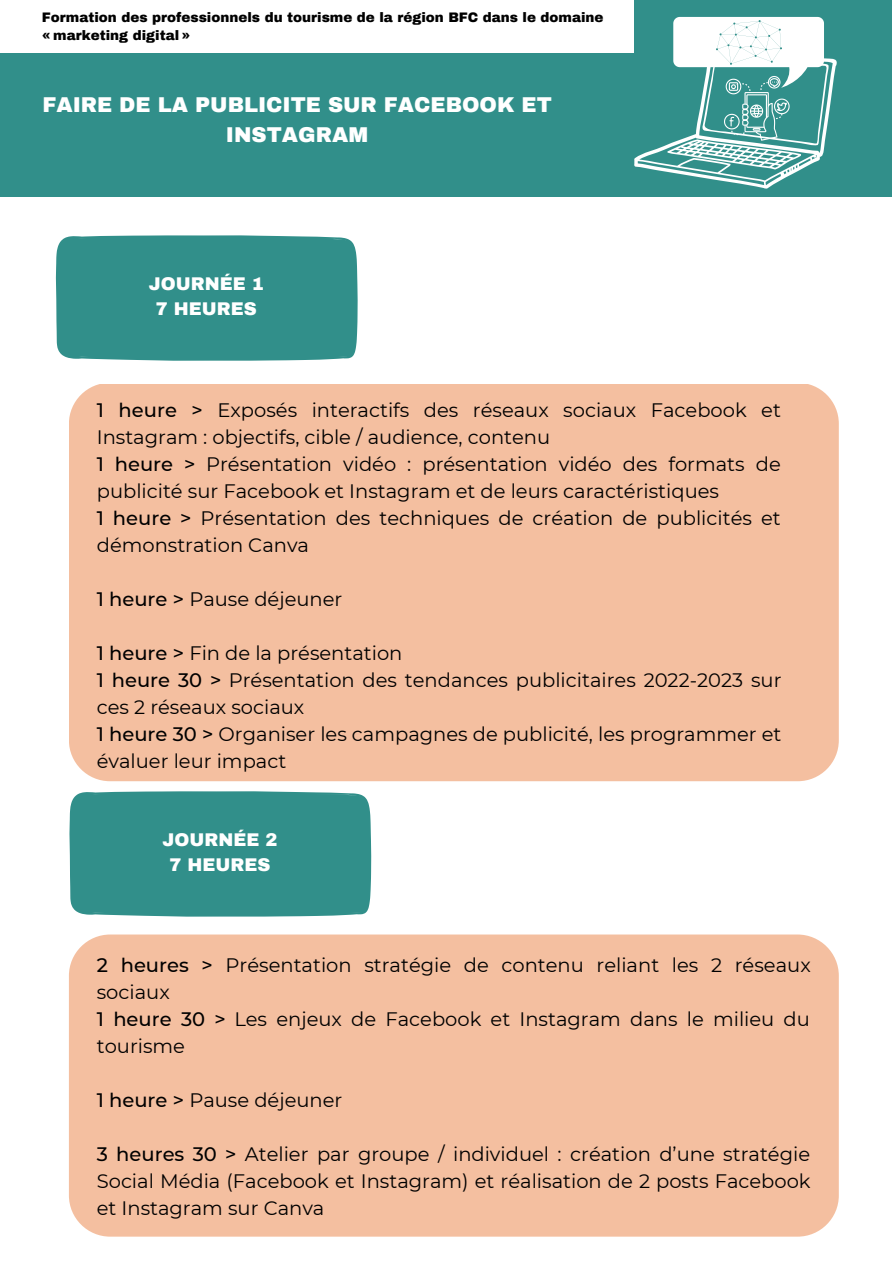
<style>
.page{position:relative;width:893px;height:1264px;background:#fff}
.page>*{position:absolute;margin:0;border:0;box-sizing:border-box;transform-origin:0 0}
.t1{font:900 21px/29.2px "Archivo";color:#fff;text-align:center}
.t2{font:19.5px/27px "Montserrat";color:#000}
.t3{font:900 18px/24.8px "Archivo";color:#fff;text-align:center}
.t4{font:900 13.5px/18px "Archivo";color:#000}
.s1{font-weight:500}
</style>
<div class="page">
<div style="left:0;top:0;width:891px;height:197px;background:#318f8a"></div>
<div style="left:0;top:0;width:634px;height:53px;background:#fff"></div>
<div style="left:69px;top:384px;width:769px;height:397px;background:#f4bfa0;border-radius:41px"></div>
<div style="left:69px;top:934px;width:769px;height:302px;background:#f4bfa0;border-radius:41px"></div>
<div style="left:56px;top:235px;width:301px;height:126px;background:#318f8a"></div>
<div style="left:69px;top:791px;width:302px;height:126px;background:#318f8a"></div>
<svg style="left:634px;top:17px;width:203px;height:172px"></svg>
<p class="t4" style="left:42px;top:8px;width:563px">Formation des professionnels du tourisme de la région BFC dans le domaine « marketing digital »</p>
<p class="t1" style="left:42px;top:91px;width:511px">FAIRE DE LA PUBLICITE SUR FACEBOOK ET<br>INSTAGRAM</p>
<p class="t3" style="left:149px;top:272px;width:116px">JOURNÉE 1<br>7 HEURES</p>
<p class="t2" style="left:97px;top:396px;width:685px"><span class="s1">1 heure &gt;</span> Exposés interactifs des réseaux sociaux Facebook et Instagram : objectifs, cible / audience, contenu<br><span class="s1">1 heure &gt;</span> Présentation vidéo : présentation vidéo des formats de publicité sur Facebook et Instagram et de leurs caractéristiques<br><span class="s1">1 heure &gt;</span> Présentation des techniques de création de publicités et démonstration Canva</p>
<p class="t2" style="left:97px;top:585px;width:247px"><span class="s1">1 heure &gt;</span> Pause déjeuner</p>
<p class="t2" style="left:97px;top:639px;width:686px"><span class="s1">1 heure &gt;</span> Fin de la présentation<br><span class="s1">1 heure 30 &gt;</span> Présentation des tendances publicitaires 2022-2023 sur ces 2 réseaux sociaux<br><span class="s1">1 heure 30 &gt;</span> Organiser les campagnes de publicité, les programmer et évaluer leur impact</p>
<p class="t3" style="left:162px;top:827px;width:116px">JOURNÉE 2<br>7 HEURES</p>
<p class="t2" style="left:97px;top:951px;width:715px"><span class="s1">2 heures &gt;</span> Présentation stratégie de contenu reliant les 2 réseaux sociaux<br><span class="s1">1 heure 30 &gt;</span> Les enjeux de Facebook et Instagram dans le milieu du tourisme</p>
<p class="t2" style="left:97px;top:1086px;width:247px"><span class="s1">1 heure &gt;</span> Pause déjeuner</p>
<p class="t2" style="left:97px;top:1140px;width:715px;text-align:justify"><span class="s1">3 heures 30 &gt;</span> Atelier par groupe / individuel : création d’une stratégie Social Média (Facebook et Instagram) et réalisation de 2 posts Facebook et Instagram sur Canva</p>
</div>
